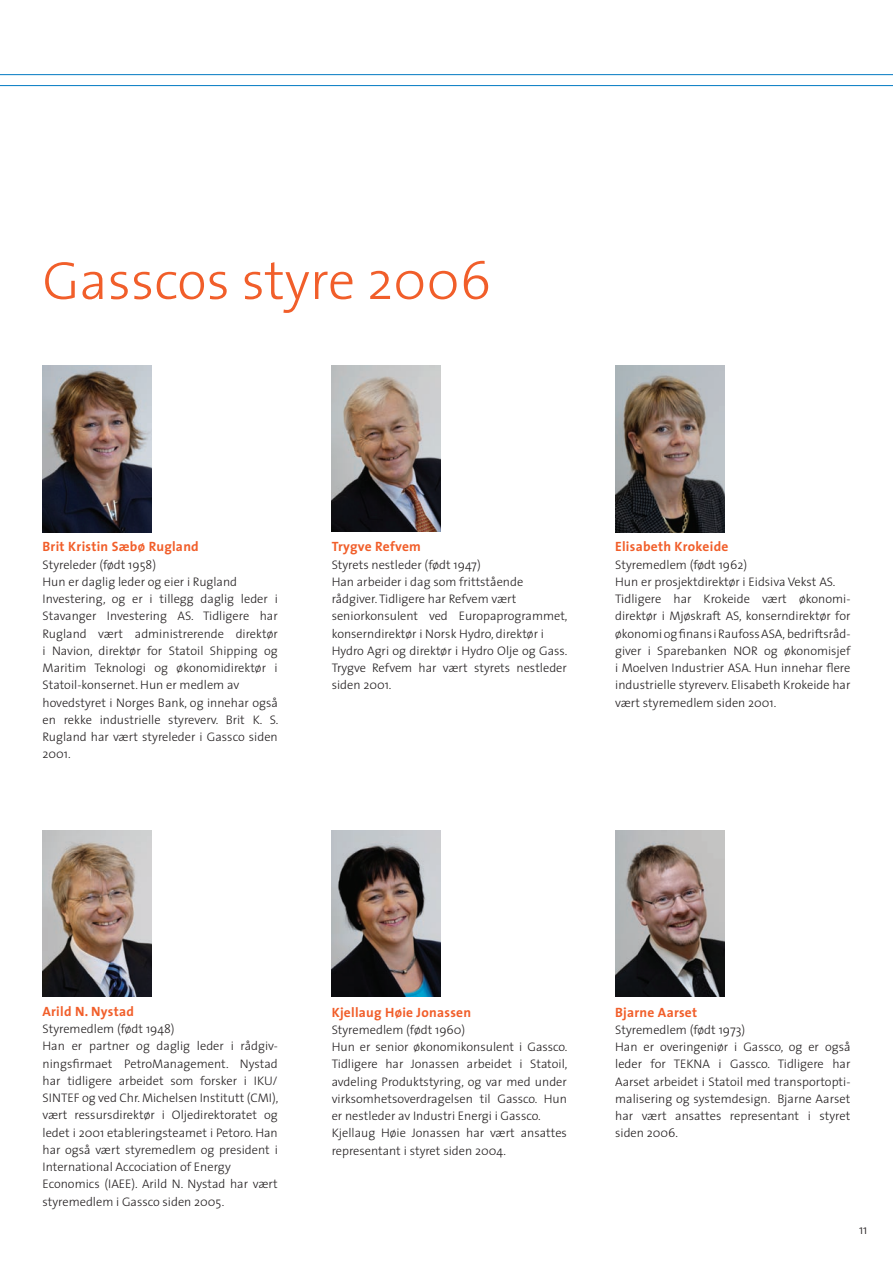
<style>
.page{position:relative;width:893px;height:1263px;background:#fff}
.page>*{position:absolute;margin:0;border:0;box-sizing:border-box;transform-origin:0 0}
.t1{font:300 54px "The Sans";color:#f15e2a}
.t2{font:700 13.5px "The Sans";letter-spacing:.025em;color:#f15e2a}
.t3{font:300 12.75px "The Sans";color:#231f20}
.t4{font:300 12.45px/17.2px "The Sans";color:#231f20}
</style>
<div class="page">
<svg style="left:0;top:74px;width:893px;height:13px"></svg>
<hr style="left:0;top:85px;width:893px;height:1px;background:#0079c2">
<img style="left:43px;top:366px;width:109px;height:166px">
<img style="left:332px;top:366px;width:109px;height:166px">
<img style="left:615px;top:366px;width:109px;height:166px">
<img style="left:43px;top:830px;width:109px;height:167px">
<img style="left:332px;top:830px;width:109px;height:167px">
<img style="left:615px;top:830px;width:109px;height:167px">
<h1 class="t1" style="left:43px;top:236px;width:450px">Gasscos styre 2006</h1>
<p class="t2" style="left:43px;top:535px;width:158px">Brit Kristin Sæbø Rugland</p>
<p class="t4" style="left:43px;top:555px;width:237px">Styreleder (født 1958)<br>Hun er daglig leder og eier i Rugland Investering, og er i tillegg daglig leder i Stavanger Investering AS. Tidligere har Rugland vært administrerende direktør i Navion, direktør for Statoil Shipping og Maritim Teknologi og økonomidirektør i Statoil-konsernet. Hun er medlem av hovedstyret i Norges Bank, og innehar også en rekke industrielle styreverv. Brit K. S.<br>Rugland har vært styreleder i Gassco siden 2001.</p>
<p class="t2" style="left:332px;top:535px;width:91px">Trygve Refvem</p>
<p class="t4" style="left:332px;top:555px;width:237px">Styrets nestleder (født 1947)<br>Han arbeider i dag som frittstående rådgiver. Tidligere har Refvem vært seniorkonsulent ved Europaprogrammet, konserndirektør i Norsk Hydro, direktør i Hydro Agri og direktør i Hydro Olje og Gass.<br>Trygve Refvem har vært styrets nestleder siden 2001.</p>
<p class="t2" style="left:615px;top:535px;width:115px">E lisabeth Krokeide</p>
<p class="t4" style="left:615px;top:555px;width:237px">Styremedlem (født 1962)<br>Hun er prosjektdirektør i Eidsiva Vekst AS.<br>Tidligere har Krokeide vært økonomi&shy;direktør i Mjøskraft AS, konserndirektør for økonomi og finans i Raufoss ASA, bedriftsråd&shy;giver i Sparebanken NOR og økonomisjef i Moelven Industrier ASA. Hun innehar flere industrielle styreverv. Elisabeth Krokeide har vært styremedlem siden 2001.</p>
<p class="t2" style="left:43px;top:1000px;width:93px">Arild N . Nystad</p>
<p class="t4" style="left:43px;top:1020px;width:237px">Styremedlem (født 1948)<br>Han er partner og daglig leder i rådgiv&shy;ningsfirmaet PetroManagement. Nystad har tidligere arbeidet som forsker i IKU/ SINTEF og ved Chr. Michelsen Institutt (CMI), vært ressursdirektør i Oljedirektoratet og ledet i 2001 etableringsteamet i Petoro. Han har også vært styremedlem og president i International Accociation of Energy Economics (IAEE). Arild N. Nystad har vært styremedlem i Gassco siden 2005.</p>
<p class="t2" style="left:332px;top:1001px;width:141px">Kjellaug Høie Jonassen</p>
<p class="t4" style="left:332px;top:1020px;width:237px">Styremedlem (født 1960)<br>Hun er senior økonomikonsulent i Gassco.<br>Tidligere har Jonassen arbeidet i Statoil, avdeling Produktstyring, og var med under virksomhetsoverdragelsen til Gassco. Hun er nestleder av Industri Energi i Gassco.<br>Kjellaug Høie Jonassen har vært ansattes representant i styret siden 2004.</p>
<p class="t2" style="left:615px;top:1001px;width:84px">Bjarne Aarset</p>
<p class="t4" style="left:615px;top:1020px;width:237px">Styremedlem (født 1973)<br>Han er overingeniør i Gassco, og er også leder for TEKNA i Gassco. Tidligere har Aarset arbeidet i Statoil med transportopti&shy;malisering og systemdesign. Bjarne Aarset har vært ansattes representant i styret siden 2006.</p>
<p class="t3" style="left:859px;top:1219px;width:10px">11</p>
</div>
